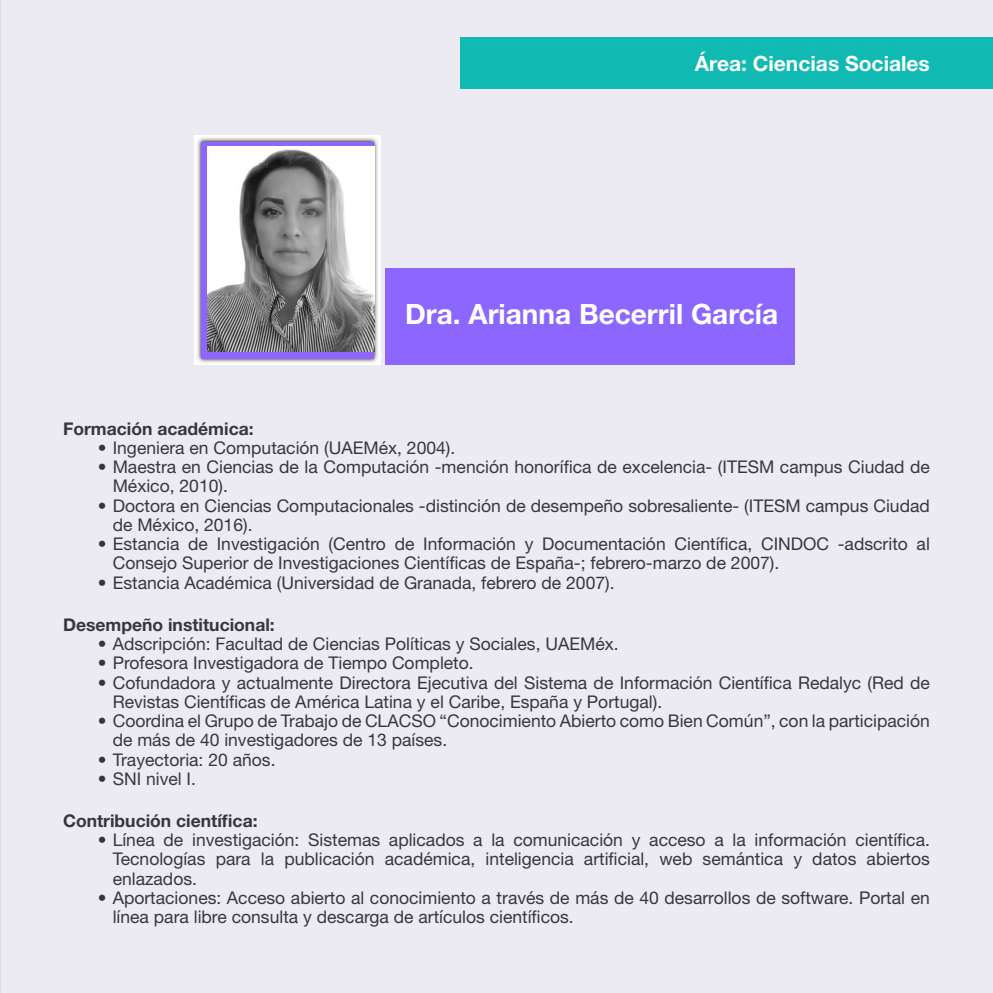
<style>
.page{position:relative;width:993px;height:993px;background:#fff}
.page>*{position:absolute;margin:0;border:0;box-sizing:border-box;transform-origin:0 0}
.BLANCO3{font:700 28px "Helvetica Neue LT Std";color:#fff}
.blanco2{font:700 21px "Helvetica Neue LT Std";color:#fff}
.t1{font:17.5px/19.2px "Helvetica Neue LT Std";color:#35383b}
.tit3{font:700 17.5px "Helvetica Neue LT Std";color:#35383b}
</style>
<div class="page">
<div style="left:0;top:0;width:992px;height:992px;background:#ecebf4"></div>
<div style="left:460px;top:37px;width:532px;height:51px;background:#10bab2"></div>
<div style="left:384px;top:268px;width:410px;height:97px;background:#8c66ff"></div>
<img style="left:194px;top:135px;width:186px;height:230px">
<div style="left:201px;top:142px;width:172px;height:216px;background:#8c66ff"></div>
<img style="left:207px;top:147px;width:167px;height:204px">
<p class="blanco2" style="left:694px;top:50px;width:236px">Área: Ciencias Sociales</p>
<p class="BLANCO3" style="left:405px;top:296px;width:374px">Dra. Arianna Becerril García</p>
<p class="tit3" style="left:63px;top:417px;width:192px">Formación académica:</p>
<p class="t1" style="left:98px;top:437px;width:359px">• Ingeniera en Computación (UAEMéx, 2004).</p>
<p class="t1" style="left:113px;top:457px;width:818px;text-indent:-15px">• Maestra en Ciencias de la Computación -mención honorífica de excelencia- (ITESM campus Ciudad de<br>México, 2010).</p>
<p class="t1" style="left:113px;top:495px;width:818px;text-indent:-15px">• Doctora en Ciencias Computacionales -distinción de desempeño sobresaliente- (ITESM campus Ciudad de México, 2016).</p>
<p class="t1" style="left:113px;top:534px;width:818px;text-indent:-15px">• Estancia de Investigación (Centro de Información y Documentación Científica, CINDOC -adscrito al<br>Consejo Superior de Investigaciones Científicas de España-; febrero-marzo de 2007).</p>
<p class="t1" style="left:98px;top:572px;width:518px">• Estancia Académica (Universidad de Granada, febrero de 2007).</p>
<p class="tit3" style="left:63px;top:613px;width:213px">Desempeño institucional:</p>
<p class="t1" style="left:98px;top:633px;width:522px">• Adscripción: Facultad de Ciencias Políticas y Sociales, UAEMéx.</p>
<p class="t1" style="left:98px;top:653px;width:377px">• Profesora Investigadora de Tiempo Completo.</p>
<p class="t1" style="left:113px;top:672px;width:818px;text-indent:-15px">• Cofundadora y actualmente Directora Ejecutiva del Sistema de Información Científica Redalyc (Red de<br>Revistas Científicas de América Latina y el Caribe, España y Portugal).</p>
<p class="t1" style="left:113px;top:710px;width:818px;text-indent:-15px">• Coordina el Grupo de Trabajo de CLACSO “Conocimiento Abierto como Bien Común”, con la participación de más de 40 investigadores de 13 países.</p>
<p class="t1" style="left:98px;top:749px;width:179px">• Trayectoria: 20 años.</p>
<p class="t1" style="left:98px;top:768px;width:100px">• SNI nivel I.</p>
<p class="tit3" style="left:63px;top:809px;width:196px">Contribución científica:</p>
<p class="t1" style="left:113px;top:829px;width:818px;text-align:justify;text-indent:-15px">• Línea de investigación: Sistemas aplicados a la comunicación y acceso a la información científica.<br>Tecnologías para la publicación académica, inteligencia artificial, web semántica y datos abiertos enlazados.</p>
<p class="t1" style="left:113px;top:887px;width:818px;text-indent:-15px">• Aportaciones: Acceso abierto al conocimiento a través de más de 40 desarrollos de software. Portal en línea para libre consulta y descarga de artículos científicos.</p>
</div>
